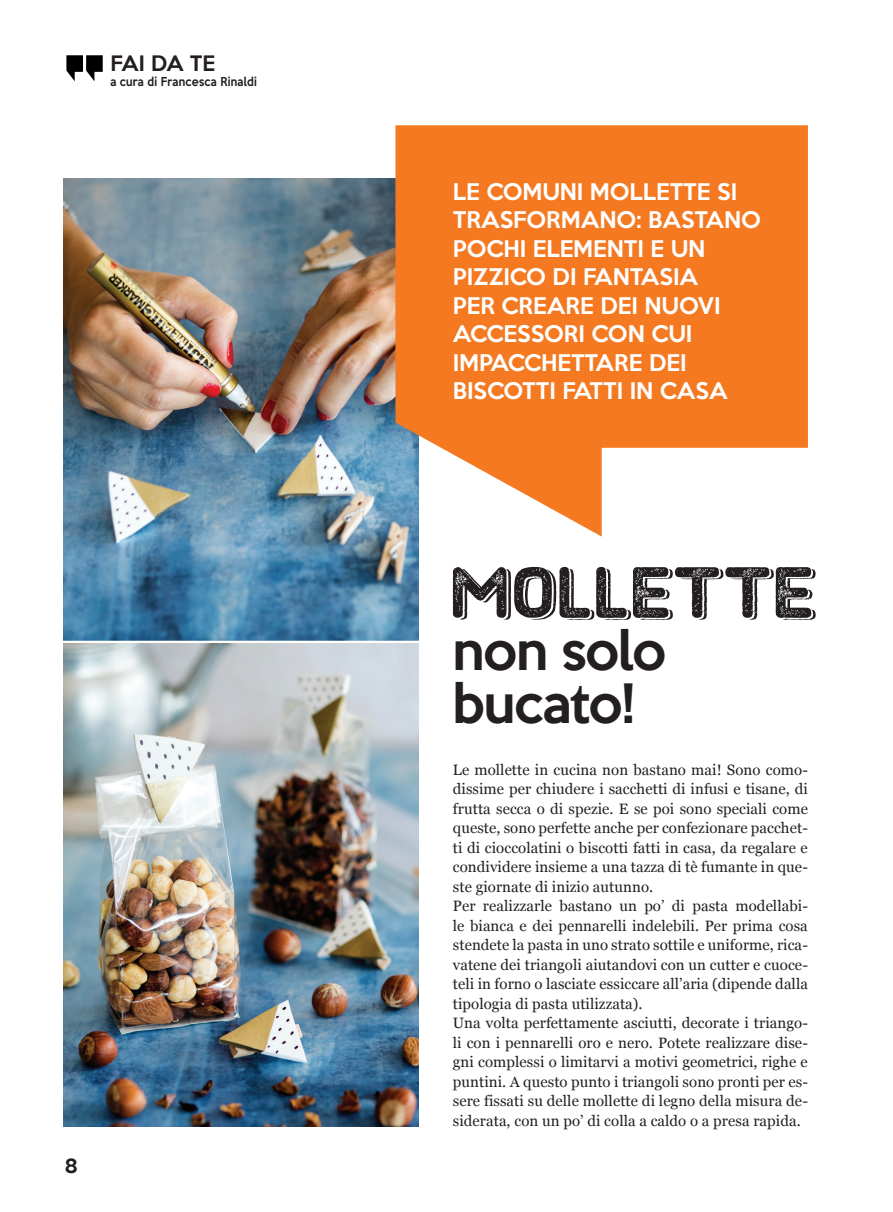
<style>
.page{position:relative;width:893px;height:1212px;background:#fff}
.page>*{position:absolute;margin:0;border:0;box-sizing:border-box;transform-origin:0 0}
.t1{font:72px "Hometown Rough Bold Shadow";letter-spacing:-.02em;color:#231f20}
.t2{font:500 49.5px "Keep Calm";letter-spacing:-.025em;color:#231f20}
._1-_TITOLO{font:500 21px/28.5px "Keep Calm";color:#fff}
.t3{font:500 19.5px "Keep Calm";letter-spacing:-.025em;color:#231f20}
.t4{font:500 18px "Keep Calm";color:#231f20}
.t5{font:15px/19.5px "Georgia";letter-spacing:.005em;color:#231f20;text-align:justify}
.t6{font:500 11.25px "Keep Calm";letter-spacing:.02em;color:#231f20;scale:.91 1}
</style>
<div class="page">
<img style="left:64px;top:179px;width:355px;height:948px">
<svg style="left:395px;top:125px;width:413px;height:411px;fill:#f47921"></svg>
<svg style="left:66px;top:55px;width:37px;height:26px"></svg>
<hr style="left:0;top:641px;width:437px;height:2px;background:#fff">
<p class="t3" style="left:110px;top:46px;width:106px">FAI DA TE</p>
<p class="t6" style="left:110px;top:72px;width:163px">a cura di Francesca Rinaldi</p>
<p class="t4" style="left:65px;top:1151px;width:15px">8</p>
<p class="_1-_TITOLO" style="left:453px;top:175px;width:310px">LE COMUNI MOLLETTE SI<br>TRASFORMANO: BASTANO<br>POCHI ELEMENTI E UN<br>PIZZICO DI FANTASIA<br>PER CREARE DEI NUOVI<br>ACCESSORI CON CUI<br>IMPACCHETTARE DEI<br>BISCOTTI FATTI IN CASA</p>
<p class="t1" style="left:453px;top:551px;width:368px">MOLLETTE</p>
<p class="t2" style="left:453px;top:608px;width:215px">non solo</p>
<p class="t2" style="left:453px;top:660px;width:183px">bucato!</p>
<p class="t5" style="left:453px;top:759px;width:357px">Le mollette in cucina non bastano mai! Sono como&shy;dissime per chiudere i sacchetti di infusi e tisane, di frutta secca o di spezie. E se poi sono speciali come queste, sono perfette anche per confezionare pacchet&shy;ti di cioccolatini o biscotti fatti in casa, da regalare e condividere insieme a una tazza di tè fumante in que&shy;ste giornate di inizio autunno.</p>
<p class="t5" style="left:453px;top:896px;width:357px">Per realizzarle bastano un po’ di pasta modellabi&shy;le bianca e dei pennarelli indelebili. Per prima cosa stendete la pasta in uno strato sottile e uniforme, rica&shy;vatene dei triangoli aiutandovi con un cutter e cuoce&shy;teli in forno o lasciate essiccare all’aria (dipende dalla tipologia di pasta utilizzata).</p>
<p class="t5" style="left:453px;top:1013px;width:357px">Una volta perfettamente asciutti, decorate i triango&shy;li con i pennarelli oro e nero. Potete realizzare dise&shy;gni complessi o limitarvi a motivi geometrici, righe e puntini. A questo punto i triangoli sono pronti per es&shy;sere fissati su delle mollette di legno della misura de&shy;siderata, con un po’ di colla a caldo o a presa rapida.</p>
</div>
